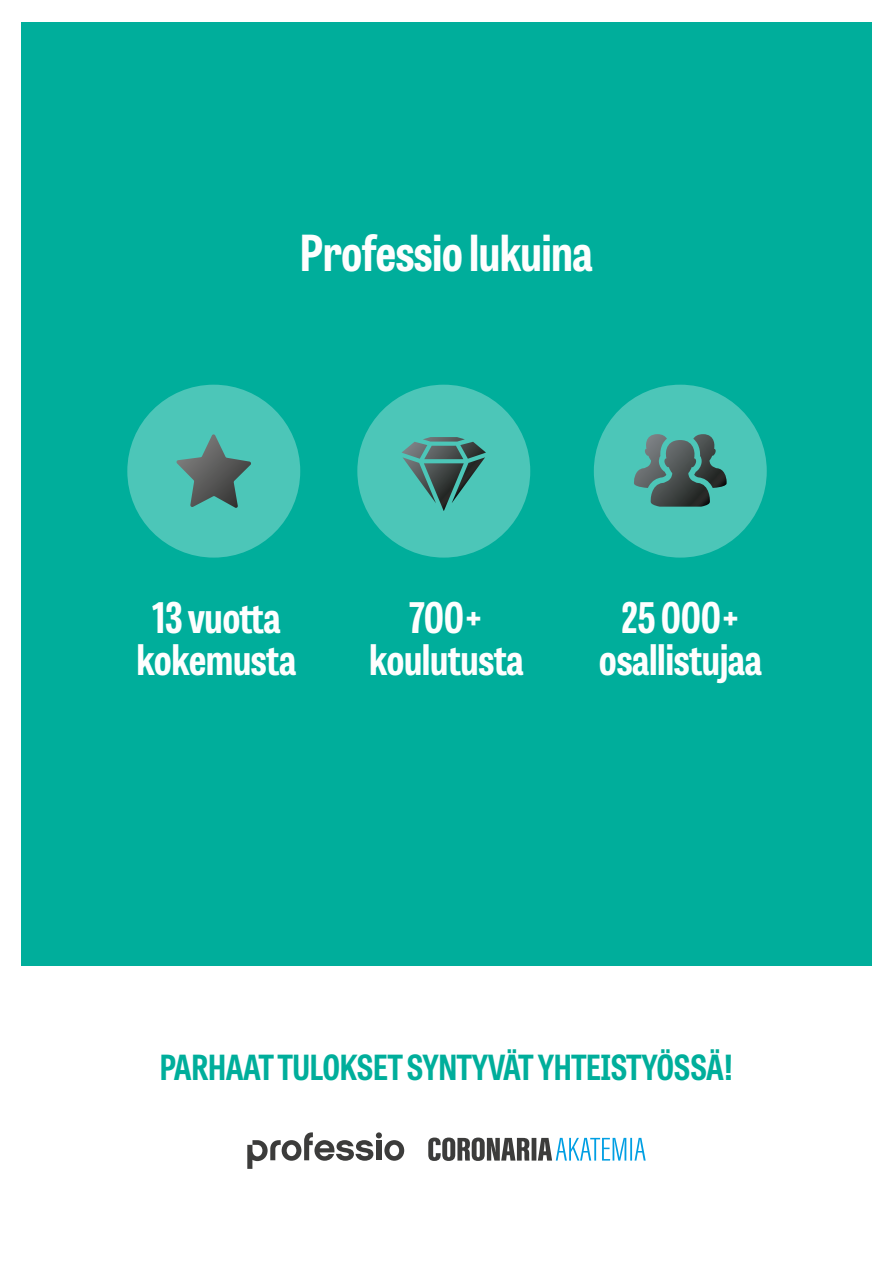
<style>
.page{position:relative;width:893px;height:1263px;background:#fff}
.page>*{position:absolute;margin:0;border:0;box-sizing:border-box;transform-origin:0 0}
.t1{font:700 49.5px "Tablet Gothic Condensed";letter-spacing:-.01em;color:#fefefe}
.t2{font:700 42px/42px "Tablet Gothic Condensed";letter-spacing:-.01em;color:#fefefe;text-align:center}
.t3{font:700 34.5px "Tablet Gothic Condensed";letter-spacing:-.01em;color:#00ae9b}
</style>
<div class="page">
<div style="left:21px;top:22px;width:851px;height:944px;background:#00ae9b"></div>
<div style="left:594px;top:385px;width:173px;height:173px;background:#4cc6b8;border-radius:50%"></div>
<div style="left:357px;top:385px;width:173px;height:173px;background:#4cc6b8;border-radius:50%"></div>
<div style="left:127px;top:385px;width:173px;height:173px;background:#4cc6b8;border-radius:50%"></div>
<svg style="left:176px;top:434px;width:75px;height:74px"></svg>
<svg style="left:402px;top:437px;width:84px;height:74px"></svg>
<svg style="left:634px;top:434px;width:93px;height:73px"></svg>
<svg style="left:428px;top:1137px;width:218px;height:24px"></svg>
<svg style="left:247px;top:1132px;width:157px;height:37px"></svg>
<p class="t1" style="left:300px;top:219px;width:294px">Professio lukuina</p>
<p class="t2" style="left:137px;top:595px;width:161px">13 vuotta kokemusta</p>
<p class="t2" style="left:369px;top:595px;width:156px">700+ koulutusta</p>
<p class="t2" style="left:599px;top:595px;width:165px">25 000+ osallistujaa</p>
<p class="t3" style="left:160px;top:1043px;width:575px">PARHAAT TULOKSET SYNTYVÄT YHTEISTYÖSSÄ!</p>
</div>
